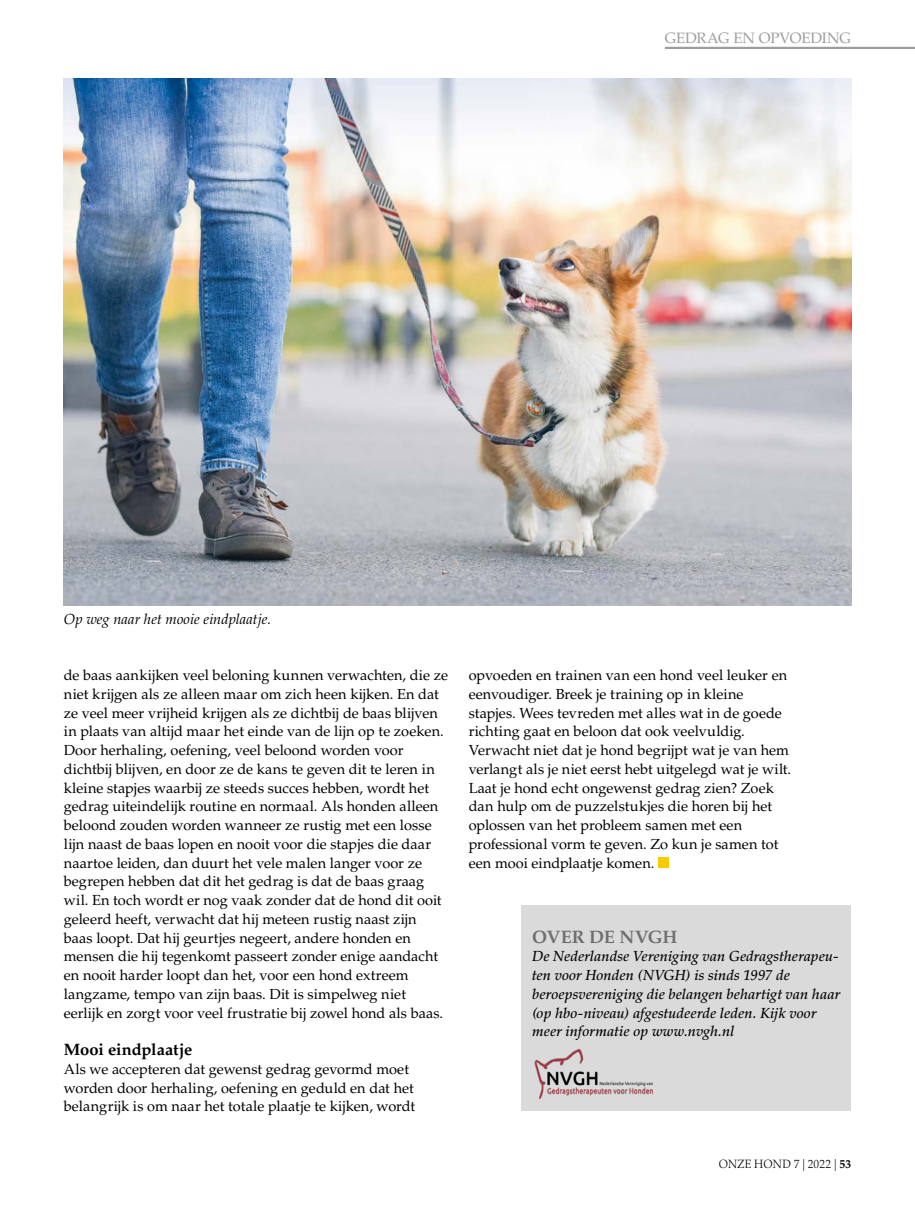
<style>
.page{position:relative;width:915px;height:1212px;background:#fff}
.page>*{position:absolute;margin:0;border:0;box-sizing:border-box;transform-origin:0 0}
.t1{font:700 18px "Palatino LT Std";letter-spacing:-.02em;color:#706f6f}
.t2{font:700 16.5px "Palatino LT Std";letter-spacing:-.005em;color:#000}
.t3{font:15px "Palatino LT Std";letter-spacing:-.01em;color:#9d9d9c}
.t4{font:14.55px/18.8px "Palatino LT Std";color:#000}
.t5{font:italic 500 14.55px/18.8px "Palatino LT Std";letter-spacing:.005em;color:#000}
.t6{font:italic 14.55px "Palatino LT Std";letter-spacing:.005em;color:#000}
.t7{font:300 12px "Palatino LT Std";letter-spacing:.015em;color:#000;scale:.95 1}
.s1{font-weight:700}
</style>
<div class="page">
<div style="left:657px;top:857px;width:11px;height:11px;background:#f7cb00"></div>
<div style="left:521px;top:905px;width:329px;height:205px;background:#dadada"></div>
<img style="left:534px;top:1049px;width:118px;height:50px">
<img style="left:64px;top:79px;width:786px;height:526px">
<hr style="left:664px;top:47px;width:250px;height:2px;background:#9d9d9c">
<p class="t3" style="left:664px;top:29px;width:188px">GEDRAG EN OPVOEDING</p>
<p class="t6" style="left:64px;top:610px;width:209px">Op weg naar het mooie eindplaatje.</p>
<p class="t4" style="left:64px;top:666px;width:385px">de baas aankijken veel beloning kunnen verwachten, die ze niet krijgen als ze alleen maar om zich heen kijken. En dat ze veel meer vrijheid krijgen als ze dichtbij de baas blijven in plaats van altijd maar het einde van de lijn op te zoeken.<br>Door herhaling, oefening, veel beloond worden voor dichtbij blijven, en door ze de kans te geven dit te leren in kleine stapjes waarbij ze steeds succes hebben, wordt het gedrag uiteindelijk routine en normaal. Als honden alleen beloond zouden worden wanneer ze rustig met een losse lijn naast de baas lopen en nooit voor die stapjes die daar naartoe leiden, dan duurt het vele malen langer voor ze begrepen hebben dat dit het gedrag is dat de baas graag wil. En toch wordt er nog vaak zonder dat de hond dit ooit geleerd heeft, verwacht dat hij meteen rustig naast zijn baas loopt. Dat hij geurtjes negeert, andere honden en mensen die hij tegenkomt passeert zonder enige aandacht en nooit harder loopt dan het, voor een hond extreem langzame, tempo van zijn baas. Dit is simpelweg niet eerlijk en zorgt voor veel frustratie bij zowel hond als baas.</p>
<p class="t2" style="left:64px;top:1040px;width:130px">Mooi eindplaatje</p>
<p class="t4" style="left:64px;top:1060px;width:353px">Als we accepteren dat gewenst gedrag gevormd moet worden door herhaling, oefening en geduld en dat het belangrijk is om naar het totale plaatje te kijken, wordt</p>
<p class="t4" style="left:468px;top:666px;width:324px">opvoeden en trainen van een hond veel leuker en eenvoudiger. Breek je training op in kleine stapjes. Wees tevreden met alles wat in de goede richting gaat en beloon dat ook veelvuldig.<br>Verwacht niet dat je hond begrijpt wat je van hem verlangt als je niet eerst hebt uitgelegd wat je wilt.<br>Laat je hond echt ongewenst gedrag zien? Zoek dan hulp om de puzzelstukjes die horen bij het oplossen van het probleem samen met een professional vorm te geven. Zo kun je samen tot een mooi eindplaatje komen.</p>
<p class="t1" style="left:532px;top:926px;width:147px">OVER DE NVGH</p>
<p class="t5" style="left:532px;top:947px;width:309px">De Nederlandse Vereniging van Gedragstherapeu&shy;ten voor Honden (NVGH) is sinds 1997 de beroepsvereniging die belangen behartigt van haar (op hbo-niveau) afgestudeerde leden. Kijk voor meer informatie op www.nvgh.nl</p>
<p class="t7" style="left:718px;top:1157px;width:141px">ONZE HOND 7 | 2022 | <span class="s1">53</span></p>
</div>
